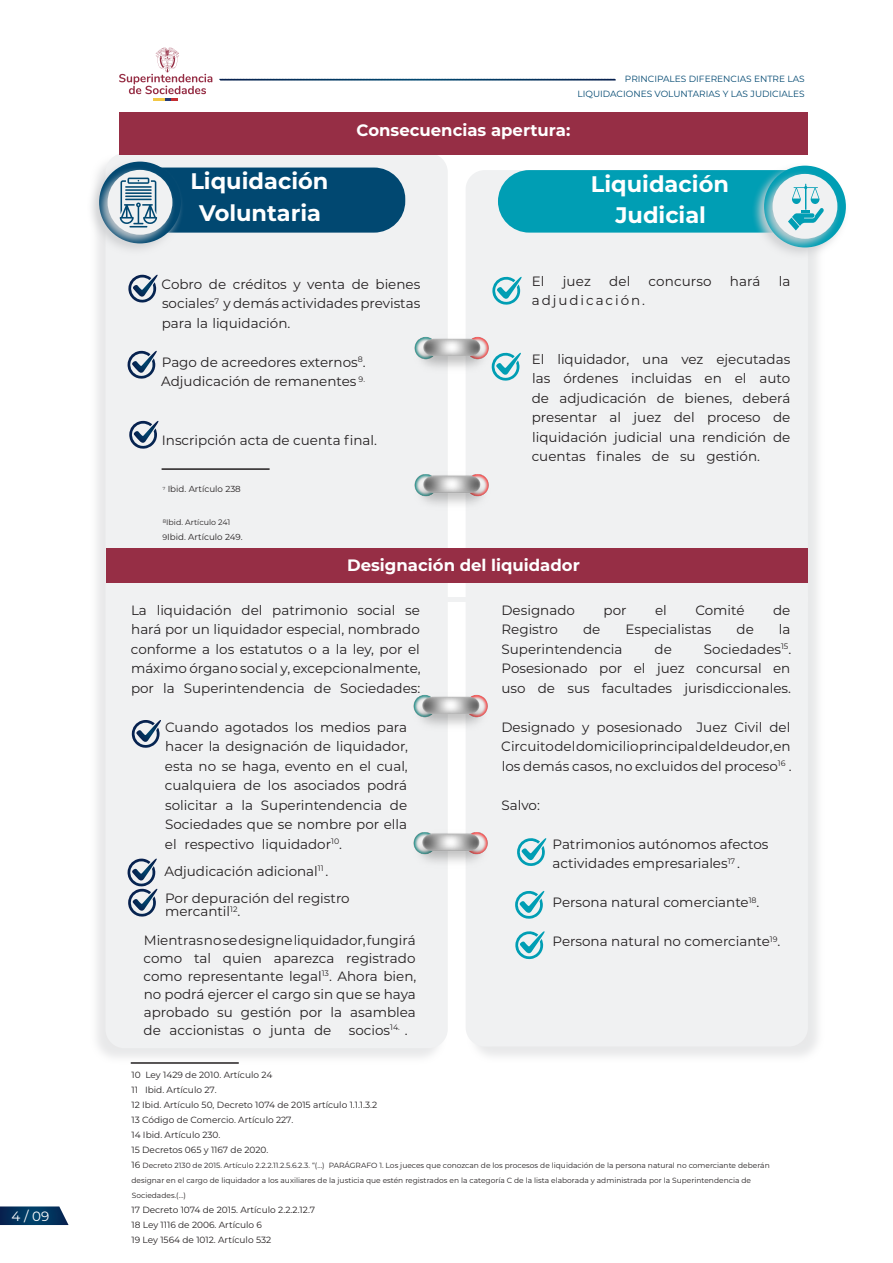
<style>
.page{position:relative;width:893px;height:1263px;background:#fff}
.page>*{position:absolute;margin:0;border:0;box-sizing:border-box;transform-origin:0 0}
.t1{font:700 22.5px "Montserrat";color:#fff}
.t2{font:700 16.5px "Montserrat";color:#fff}
.Estilo_de_párrafo_1{font:13.5px/19.5px "Montserrat";color:#231f20;text-align:justify}
.Estilo_de_párrafo_1-2{font:13.5px "Montserrat";letter-spacing:.145em;color:#231f20}
.t3{font:13.5px "Montserrat";color:#fff}
._6_pt{font:9px "Montserrat";color:#231f20}
.t4{font:9px/15px "Montserrat";color:#014871;text-align:right}
._6_pt-2{font:8.7px "Montserrat";color:#231f20}
._7_pt{font:8.7px "Montserrat";color:#231f20}
._6_pt-3{font:7.8px "Montserrat";color:#231f20}
._6_pt-4{font:7.5px/15px "Montserrat";color:#231f20}
.s1{font-size:7.8px}
.s2{font-size:9px}
</style>
<div class="page">
<svg style="left:0;top:1206px;width:69px;height:19px"></svg>
<svg style="left:219px;top:79px;width:397px;height:2px"></svg>
<svg style="left:119px;top:48px;width:93px;height:53px"></svg>
<div style="left:466px;top:170px;width:358px;height:893px;background:#c2c3c6;opacity:.37"></div>
<div style="left:466px;top:170px;width:342px;height:876px;background:#f0f1f2;border-radius:19px"></div>
<div style="left:89px;top:153px;width:358px;height:912px;background:#f2f2f3"></div>
<div style="left:105px;top:153px;width:343px;height:895px;background:#f0f1f2;border-radius:19px"></div>
<div style="left:116px;top:168px;width:289px;height:65px;background:#014871;border-radius:31px"></div>
<div style="left:498px;top:170px;width:326px;height:63px;background:#009eb4;border-radius:31px"></div>
<div style="left:86px;top:158px;width:99px;height:98px;background:#d1d2d4;opacity:.88"></div>
<div style="left:99px;top:162px;width:82px;height:81px;background:#014871;border-radius:50%"></div>
<div style="left:95px;top:166px;width:81px;height:81px;background:#d1d2d4;opacity:.88"></div>
<div style="left:108px;top:170px;width:64px;height:65px;background:#f0f1f2;border-radius:50%"></div>
<svg style="left:120px;top:178px;width:37px;height:49px"></svg>
<div style="left:751px;top:162px;width:99px;height:98px;background:#d1d2d4;opacity:.88"></div>
<div style="left:764px;top:166px;width:82px;height:81px;background:#009eb4;border-radius:50%"></div>
<div style="left:760px;top:170px;width:81px;height:81px;background:#d1d2d4;opacity:.88"></div>
<div style="left:773px;top:174px;width:64px;height:65px;background:#f0f1f2;border-radius:50%"></div>
<svg style="left:788px;top:218px;width:11px;height:12px"></svg>
<svg style="left:792px;top:184px;width:32px;height:42px"></svg>
<div style="left:119px;top:113px;width:689px;height:42px;background:#962e45"></div>
<hr style="left:162px;top:468px;width:108px;height:2px;background:#231f20">
<svg style="left:128px;top:275px;width:30px;height:28px"></svg>
<svg style="left:127px;top:351px;width:30px;height:28px"></svg>
<svg style="left:129px;top:421px;width:29px;height:28px"></svg>
<svg style="left:492px;top:276px;width:30px;height:29px"></svg>
<svg style="left:495px;top:352px;width:26px;height:29px"></svg>
<div style="left:106px;top:549px;width:702px;height:34px;background:#962e45"></div>
<div style="left:119px;top:597px;width:689px;height:5px;background:#f0f1f2"></div>
<img style="left:414px;top:337px;width:81px;height:170px">
<hr style="left:131px;top:1062px;width:108px;height:2px;background:#231f20">
<svg style="left:132px;top:720px;width:29px;height:28px"></svg>
<svg style="left:127px;top:858px;width:30px;height:59px"></svg>
<svg style="left:515px;top:891px;width:29px;height:28px"></svg>
<svg style="left:517px;top:838px;width:29px;height:28px"></svg>
<svg style="left:515px;top:931px;width:30px;height:28px"></svg>
<img style="left:413px;top:695px;width:75px;height:170px">
<p class="t3" style="left:12px;top:1207px;width:39px">4 / 09</p>
<h1 class="t1" style="left:190px;top:165px;width:140px">Liquidación</h1>
<h1 class="t1" style="left:199px;top:197px;width:123px">Voluntaria</h1>
<p class="t4" style="left:577px;top:71px;width:229px">PRINCIPALES DIFERENCIAS ENTRE LAS<br>LIQUIDACIONES VOLUNTARIAS Y LAS JUDICIALES</p>
<h1 class="t2" style="left:357px;top:118px;width:215px">Consecuencias apertura:</h1>
<h1 class="t1" style="left:591px;top:168px;width:140px">Liquidación</h1>
<h1 class="t1" style="left:615px;top:199px;width:92px">Judicial</h1>
<p class="Estilo_de_párrafo_1" style="left:162px;top:273px;width:260px">Cobro de créditos y venta de bienes sociales<sup>7</sup> y demás actividades previstas para la liquidación.</p>
<p class="Estilo_de_párrafo_1" style="left:162px;top:351px;width:205px">Pago de acreedores externos<sup>8</sup>.</p>
<p class="Estilo_de_párrafo_1" style="left:161px;top:371px;width:205px">Adjudicación de remanentes <sup>9.</sup></p>
<p class="Estilo_de_párrafo_1" style="left:162px;top:429px;width:217px">Inscripción acta de cuenta final.</p>
<p class="_7_pt" style="left:163px;top:483px;width:80px"><sup>7</sup> Ibid. Artículo 238</p>
<p class="_6_pt-3" style="left:163px;top:516px;width:69px"><sup>8</sup>Ibid. Artículo 241</p>
<p class="_6_pt-2" style="left:163px;top:531px;width:82px"><span class="s1">9</span>Ibid. Artículo 249.</p>
<p class="Estilo_de_párrafo_1" style="left:532px;top:271px;width:14px">El</p>
<p class="Estilo_de_párrafo_1" style="left:563px;top:271px;width:30px">juez</p>
<p class="Estilo_de_párrafo_1" style="left:609px;top:271px;width:23px">del</p>
<p class="Estilo_de_párrafo_1" style="left:648px;top:271px;width:65px">concurso</p>
<p class="Estilo_de_párrafo_1" style="left:730px;top:271px;width:32px">hará</p>
<p class="Estilo_de_párrafo_1" style="left:779px;top:271px;width:13px">la</p>
<p class="Estilo_de_párrafo_1-2" style="left:532px;top:291px;width:115px">adjudicación.</p>
<p class="Estilo_de_párrafo_1" style="left:532px;top:349px;width:260px">El liquidador, una vez ejecutadas las órdenes incluidas en el auto de adjudicación de bienes, deberá presentar al juez del proceso de liquidación judicial una rendición de cuentas finales de su gestión.</p>
<h1 class="t2" style="left:347px;top:553px;width:234px">Designación del liquidador</h1>
<p class="Estilo_de_párrafo_1" style="left:131px;top:600px;width:291px">La liquidación del patrimonio social se hará por un liquidador especial, nombrado conforme a los estatutos o a la ley, por el máximo órgano social y, excepcionalmente, por la Superintendencia de Sociedades:</p>
<p class="Estilo_de_párrafo_1" style="left:165px;top:717px;width:245px">Cuando agotados los medios para hacer la designación de liquidador, esta no se haga, evento en el cual, cualquiera de los asociados podrá solicitar a la Superintendencia de Sociedades que se nombre por ella el respectivo liquidador<sup>10</sup>.</p>
<p class="Estilo_de_párrafo_1" style="left:164px;top:861px;width:166px">Adjudicación adicional<sup>11</sup> .</p>
<p class="Estilo_de_párrafo_1" style="left:165px;top:891px;width:186px;line-height:13.5px">Por depuración del registro mercantil<sup>12</sup>.</p>
<p class="Estilo_de_párrafo_1" style="left:144px;top:930px;width:274px;line-height:18px">Mientras no se designe liquidador, fungirá como tal quien aparezca registrado como representante legal<sup>13</sup>. Ahora bien, no podrá ejercer el cargo sin que se haya aprobado su gestión por la asamblea de accionistas o junta de</p>
<p class="Estilo_de_párrafo_1" style="left:501px;top:600px;width:75px">Designado</p>
<p class="Estilo_de_párrafo_1" style="left:604px;top:600px;width:25px">por</p>
<p class="Estilo_de_párrafo_1" style="left:655px;top:600px;width:13px">el</p>
<p class="Estilo_de_párrafo_1" style="left:695px;top:600px;width:51px">Comité</p>
<p class="Estilo_de_párrafo_1" style="left:773px;top:600px;width:19px">de</p>
<p class="Estilo_de_párrafo_1" style="left:501px;top:619px;width:58px">Registro</p>
<p class="Estilo_de_párrafo_1" style="left:583px;top:619px;width:19px">de</p>
<p class="Estilo_de_párrafo_1" style="left:625px;top:619px;width:87px">Especialistas</p>
<p class="Estilo_de_párrafo_1" style="left:736px;top:619px;width:19px">de</p>
<p class="Estilo_de_párrafo_1" style="left:779px;top:619px;width:13px">la</p>
<p class="Estilo_de_párrafo_1" style="left:502px;top:639px;width:122px">Superintendencia</p>
<p class="Estilo_de_párrafo_1" style="left:655px;top:639px;width:19px">de</p>
<p class="Estilo_de_párrafo_1" style="left:501px;top:639px;width:291px;text-indent:203px">Sociedades<sup>15</sup>.<br>Posesionado por el juez concursal en uso de sus facultades jurisdiccionales.</p>
<p class="Estilo_de_párrafo_1" style="left:501px;top:717px;width:292px">Designado y posesionado Juez Civil del Circuito del domicilio principal del deudor, en los demás casos, no excluidos del proceso<sup>16</sup> .</p>
<p class="Estilo_de_párrafo_1" style="left:502px;top:795px;width:40px">Salvo:</p>
<p class="Estilo_de_párrafo_1" style="left:552px;top:834px;width:217px">Patrimonios autónomos afectos actividades empresariales<sup>17</sup> .</p>
<p class="Estilo_de_párrafo_1" style="left:552px;top:892px;width:208px">Persona natural comerciante<sup>18</sup>.</p>
<p class="Estilo_de_párrafo_1" style="left:552px;top:931px;width:229px">Persona natural no comerciante<sup>19</sup>.</p>
<p class="Estilo_de_párrafo_1" style="left:349px;top:1020px;width:61px">socios<sup>14.</sup> .</p>
<p class="_6_pt" style="left:131px;top:1068px;width:142px">10 Ley 1429 de 2010. Artículo 24</p>
<p class="_6_pt" style="left:131px;top:1083px;width:87px">11 Ibid. Artículo 27.</p>
<p class="_6_pt" style="left:131px;top:1098px;width:247px">12 Ibid. Artículo 50, Decreto 1074 de 2015 artículo 1.1.1.3.2</p>
<p class="_6_pt" style="left:131px;top:1113px;width:164px">13 Código de Comercio. Artículo 227.</p>
<p class="_6_pt" style="left:131px;top:1128px;width:91px">14 Ibid. Artículo 230.</p>
<p class="_6_pt" style="left:131px;top:1143px;width:138px">15 Decretos 065 y 1167 de 2020.</p>
<p class="_6_pt-4" style="left:131px;top:1157px;width:640px"><span class="s2">16</span> Decreto 2130 de 2015. Artículo 2.2.2.11.2.5.6.2.3. “(…) PARÁGRAFO 1. Los jueces que conozcan de los procesos de liquidación de la persona natural no comerciante deberán designar en el cargo de liquidador a los auxiliares de la justicia que estén registrados en la categoría C de la lista elaborada y administrada por la Superintendencia de<br>Sociedades.(…)</p>
<p class="_6_pt" style="left:131px;top:1203px;width:185px">17 Decreto 1074 de 2015. Artículo 2.2.2.12.7</p>
<p class="_6_pt" style="left:131px;top:1218px;width:132px">18 Ley 1116 de 2006. Artículo 6</p>
<p class="_6_pt" style="left:131px;top:1233px;width:141px">19 Ley 1564 de 1012. Artículo 532</p>
</div>
